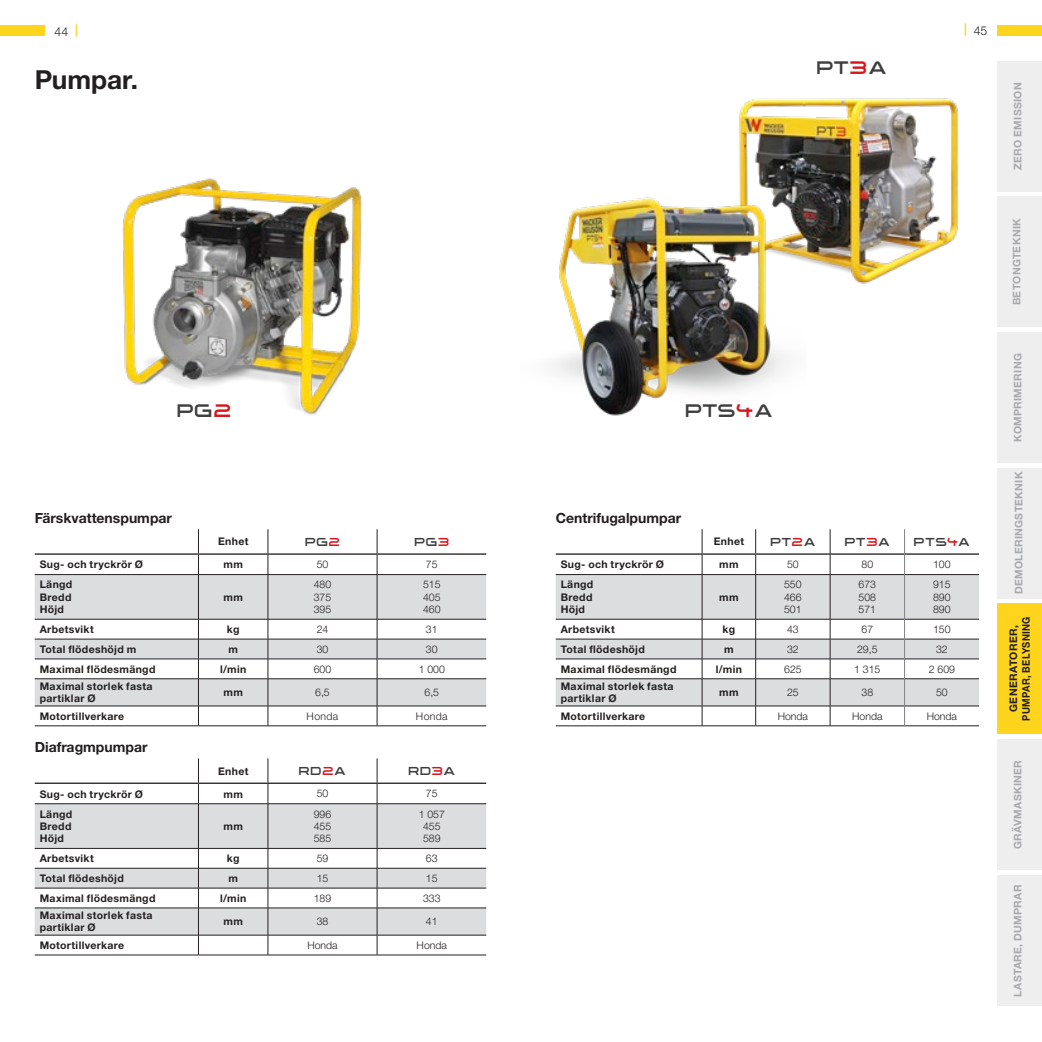
<style>
.page{position:relative;width:1042px;height:1042px;background:#fff}
.page>*{position:absolute;margin:0;border:0;box-sizing:border-box;transform-origin:0 0}
.t1{font:700 26.25px "Helvetica Neue LTW1 G";color:#231f20}
.t2{font:19.25px "Wacker Neuson";color:#3e3e3f}
.t3{font:700 14px "Helvetica Neue LTW1 G";color:#231f20}
.t4{font:12.25px "Wacker Neuson";letter-spacing:.015em;color:#3e3e3f}
.t5{font:300 12.25px "Helvetica Neue LTW1 G";color:#231f20}
.t6{font:700 10.5px/12.2px "Helvetica Neue LTW1 G";letter-spacing:.03em;color:#231f20;text-align:justify}
.t7{font:300 10.5px/12.2px "Helvetica Neue LTW1 G";color:#231f20;text-align:justify}
.t8{font:700 10.5px "Helvetica Neue LTW1 G";letter-spacing:.03em;color:#a8a9ad}
.s1{font-weight:700;color:#fed41d}
.s2{color:#d7171f}
</style>
<div class="page">
<img style="left:122px;top:178px;width:240px;height:237px">
<img style="left:739px;top:98px;width:220px;height:186px">
<img style="left:551px;top:171px;width:254px;height:245px">
<svg style="left:35px;top:529px;width:451px;height:196px"></svg>
<hr style="left:35px;top:725px;width:163px;height:1px;background:#231f20">
<hr style="left:198px;top:725px;width:70px;height:1px;background:#231f20">
<hr style="left:268px;top:725px;width:109px;height:1px;background:#231f20">
<hr style="left:377px;top:725px;width:109px;height:1px;background:#231f20">
<hr style="left:35px;top:553px;width:163px;height:2px;background:#231f20">
<hr style="left:198px;top:553px;width:70px;height:2px;background:#231f20">
<hr style="left:268px;top:553px;width:109px;height:2px;background:#231f20">
<hr style="left:377px;top:553px;width:109px;height:2px;background:#231f20">
<svg style="left:35px;top:758px;width:451px;height:196px"></svg>
<hr style="left:35px;top:954px;width:163px;height:1px;background:#231f20">
<hr style="left:198px;top:954px;width:70px;height:1px;background:#231f20">
<hr style="left:268px;top:954px;width:109px;height:1px;background:#231f20">
<hr style="left:377px;top:954px;width:109px;height:1px;background:#231f20">
<hr style="left:35px;top:782px;width:163px;height:2px;background:#231f20">
<hr style="left:198px;top:782px;width:70px;height:2px;background:#231f20">
<hr style="left:268px;top:782px;width:109px;height:2px;background:#231f20">
<hr style="left:377px;top:782px;width:109px;height:2px;background:#231f20">
<hr style="left:556px;top:725px;width:146px;height:1px;background:#231f20">
<hr style="left:702px;top:725px;width:54px;height:1px;background:#231f20">
<hr style="left:756px;top:725px;width:74px;height:1px;background:#231f20">
<hr style="left:830px;top:725px;width:74px;height:1px;background:#231f20">
<hr style="left:904px;top:725px;width:75px;height:1px;background:#231f20">
<svg style="left:556px;top:529px;width:423px;height:196px"></svg>
<div style="left:997px;top:739px;width:45px;height:267px;background:#eeeeef"></div>
<div style="left:997px;top:61px;width:45px;height:538px;background:#eeeeef"></div>
<div style="left:0;top:25px;width:45px;height:11px;background:#fed41d"></div>
<div style="left:997px;top:25px;width:45px;height:11px;background:#fed41d"></div>
<div style="left:997px;top:603px;width:45px;height:131px;background:#fed41d"></div>
<p class="t5" style="left:55px;top:24px;width:25px">44 <span class="s1">|</span></p>
<p class="t5" style="left:964px;top:23px;width:25px"><span class="s1">|</span> 45</p>
<h1 class="t1" style="left:35px;top:64px;width:105px">Pumpar.</h1>
<h2 class="t2" style="left:816px;top:59px;width:73px">PT<span class="s2">3</span>A</h2>
<h2 class="t2" style="left:177px;top:401px;width:56px">PG<span class="s2">2</span></h2>
<h2 class="t2" style="left:685px;top:401px;width:90px">PTS<span class="s2">4</span>A</h2>
<h3 class="t3" style="left:35px;top:509px;width:139px">Färskvattenspumpar</h3>
<h3 class="t3" style="left:556px;top:509px;width:127px">Centrifugalpumpar</h3>
<p class="t6" style="left:218px;top:535px;width:32px">Enhet</p>
<p class="t4" style="left:305px;top:536px;width:37px">PG<span class="s2">2</span></p>
<p class="t4" style="left:414px;top:536px;width:37px">PG<span class="s2">3</span></p>
<p class="t6" style="left:714px;top:535px;width:32px">Enhet</p>
<p class="t4" style="left:770px;top:536px;width:47px">PT<span class="s2">2</span>A</p>
<p class="t4" style="left:844px;top:536px;width:47px">PT<span class="s2">3</span>A</p>
<p class="t4" style="left:913px;top:536px;width:58px">PTS<span class="s2">4</span>A</p>
<p class="t6" style="left:40px;top:558px;width:105px">Sug- och tryckrör Ø</p>
<p class="t6" style="left:223px;top:558px;width:21px">mm</p>
<p class="t7" style="left:317px;top:558px;width:13px">50</p>
<p class="t7" style="left:426px;top:558px;width:13px">75</p>
<p class="t6" style="left:40px;top:578px;width:34px">Längd Bredd Höjd</p>
<p class="t7" style="left:314px;top:578px;width:19px">480<br>375<br>395</p>
<p class="t7" style="left:423px;top:578px;width:19px">515<br>405<br>460</p>
<p class="t6" style="left:223px;top:591px;width:21px">mm</p>
<p class="t6" style="left:561px;top:558px;width:105px">Sug- och tryckrör Ø</p>
<p class="t6" style="left:719px;top:558px;width:21px">mm</p>
<p class="t7" style="left:787px;top:558px;width:13px">50</p>
<p class="t7" style="left:861px;top:558px;width:13px">80</p>
<p class="t7" style="left:933px;top:558px;width:19px">100</p>
<p class="t6" style="left:561px;top:578px;width:34px">Längd Bredd Höjd</p>
<p class="t7" style="left:784px;top:578px;width:19px">550<br>466<br>501</p>
<p class="t7" style="left:858px;top:578px;width:19px">673<br>508<br>571</p>
<p class="t7" style="left:933px;top:578px;width:19px">915<br>890<br>890</p>
<p class="t6" style="left:719px;top:591px;width:21px">mm</p>
<p class="t6" style="left:40px;top:623px;width:56px">Arbetsvikt</p>
<p class="t6" style="left:227px;top:623px;width:14px">kg</p>
<p class="t7" style="left:317px;top:623px;width:13px">24</p>
<p class="t7" style="left:426px;top:623px;width:13px">31</p>
<p class="t6" style="left:40px;top:643px;width:98px">Total flödeshöjd m</p>
<p class="t6" style="left:228px;top:643px;width:11px">m</p>
<p class="t7" style="left:317px;top:643px;width:13px">30</p>
<p class="t7" style="left:426px;top:643px;width:13px">30</p>
<p class="t6" style="left:40px;top:663px;width:117px">Maximal flödesmängd</p>
<p class="t6" style="left:220px;top:663px;width:28px">l/min</p>
<p class="t7" style="left:314px;top:663px;width:19px">600</p>
<p class="t7" style="left:419px;top:663px;width:28px">1 000</p>
<p class="t6" style="left:40px;top:680px;width:114px">Maximal storlek fasta partiklar Ø</p>
<p class="t6" style="left:223px;top:686px;width:21px">mm</p>
<p class="t7" style="left:315px;top:686px;width:16px">6,5</p>
<p class="t7" style="left:424px;top:686px;width:16px">6,5</p>
<p class="t6" style="left:40px;top:710px;width:86px">Motortillverkare</p>
<p class="t7" style="left:307px;top:710px;width:33px">Honda</p>
<p class="t7" style="left:416px;top:710px;width:33px">Honda</p>
<h3 class="t3" style="left:35px;top:738px;width:114px">Diafragmpumpar</h3>
<p class="t6" style="left:218px;top:764px;width:32px">Enhet</p>
<p class="t4" style="left:299px;top:765px;width:49px">RD<span class="s2">2</span>A</p>
<p class="t4" style="left:408px;top:765px;width:49px">RD<span class="s2">3</span>A</p>
<p class="t6" style="left:40px;top:787px;width:105px">Sug- och tryckrör Ø</p>
<p class="t6" style="left:223px;top:787px;width:21px">mm</p>
<p class="t7" style="left:317px;top:787px;width:13px">50</p>
<p class="t7" style="left:426px;top:787px;width:13px">75</p>
<p class="t6" style="left:40px;top:807px;width:34px">Längd Bredd Höjd</p>
<p class="t7" style="left:314px;top:807px;width:19px">996<br>455<br>585</p>
<p class="t7" style="left:419px;top:807px;width:28px;text-align:center">1 057<br>455<br>589</p>
<p class="t6" style="left:223px;top:820px;width:21px">mm</p>
<p class="t6" style="left:561px;top:623px;width:56px">Arbetsvikt</p>
<p class="t6" style="left:722px;top:623px;width:14px">kg</p>
<p class="t7" style="left:787px;top:623px;width:13px">43</p>
<p class="t7" style="left:861px;top:623px;width:13px">67</p>
<p class="t7" style="left:933px;top:623px;width:19px">150</p>
<p class="t6" style="left:561px;top:643px;width:86px">Total flödeshöjd</p>
<p class="t6" style="left:724px;top:643px;width:11px">m</p>
<p class="t7" style="left:787px;top:643px;width:13px">32</p>
<p class="t7" style="left:857px;top:643px;width:22px">29,5</p>
<p class="t7" style="left:936px;top:643px;width:13px">32</p>
<p class="t6" style="left:561px;top:663px;width:117px">Maximal flödesmängd</p>
<p class="t6" style="left:716px;top:663px;width:28px">l/min</p>
<p class="t7" style="left:784px;top:663px;width:19px">625</p>
<p class="t7" style="left:854px;top:663px;width:28px">1 315</p>
<p class="t7" style="left:929px;top:663px;width:28px">2 609</p>
<p class="t6" style="left:561px;top:680px;width:114px">Maximal storlek fasta partiklar Ø</p>
<p class="t6" style="left:719px;top:686px;width:21px">mm</p>
<p class="t7" style="left:787px;top:686px;width:13px">25</p>
<p class="t7" style="left:861px;top:686px;width:13px">38</p>
<p class="t7" style="left:936px;top:686px;width:13px">50</p>
<p class="t6" style="left:561px;top:710px;width:86px">Motortillverkare</p>
<p class="t7" style="left:778px;top:710px;width:32px">Honda</p>
<p class="t7" style="left:852px;top:710px;width:32px">Honda</p>
<p class="t7" style="left:926px;top:710px;width:32px">Honda</p>
<p class="t6" style="left:40px;top:852px;width:56px">Arbetsvikt</p>
<p class="t6" style="left:227px;top:852px;width:14px">kg</p>
<p class="t7" style="left:317px;top:852px;width:13px">59</p>
<p class="t7" style="left:426px;top:852px;width:13px">63</p>
<p class="t6" style="left:40px;top:872px;width:86px">Total flödeshöjd</p>
<p class="t6" style="left:228px;top:872px;width:11px">m</p>
<p class="t7" style="left:317px;top:872px;width:13px">15</p>
<p class="t7" style="left:426px;top:872px;width:13px">15</p>
<p class="t6" style="left:40px;top:892px;width:117px">Maximal flödesmängd</p>
<p class="t6" style="left:220px;top:892px;width:28px">l/min</p>
<p class="t7" style="left:314px;top:892px;width:19px">189</p>
<p class="t7" style="left:423px;top:892px;width:19px">333</p>
<p class="t6" style="left:40px;top:909px;width:114px">Maximal storlek fasta partiklar Ø</p>
<p class="t6" style="left:223px;top:915px;width:21px">mm</p>
<p class="t7" style="left:317px;top:915px;width:13px">38</p>
<p class="t7" style="left:426px;top:915px;width:13px">41</p>
<p class="t6" style="left:40px;top:939px;width:86px">Motortillverkare</p>
<p class="t7" style="left:307px;top:939px;width:32px">Honda</p>
<p class="t7" style="left:417px;top:939px;width:32px">Honda</p>
<p class="t8" style="left:1011px;top:170px;width:89px;rotate:-90deg">ZERO EMISSION</p>
<p class="t8" style="left:1010px;top:305px;width:88px;rotate:-90deg">BETONGTEKNIK</p>
<p class="t8" style="left:1011px;top:442px;width:90px;rotate:-90deg">KOMPRIMERING</p>
<p class="t8" style="left:1012px;top:594px;width:124px;rotate:-90deg">DEMOLERINGSTEKNIK</p>
<p class="t6" style="left:1007px;top:720px;width:105px;text-align:center;rotate:-90deg">GENERATORER,<br>PUMPAR, BELYSNING</p>
<p class="t8" style="left:1011px;top:849px;width:91px;rotate:-90deg">GRÄVMASKINER</p>
<p class="t8" style="left:1011px;top:996px;width:114px;rotate:-90deg">LASTARE, DUMPRAR</p>
</div>
